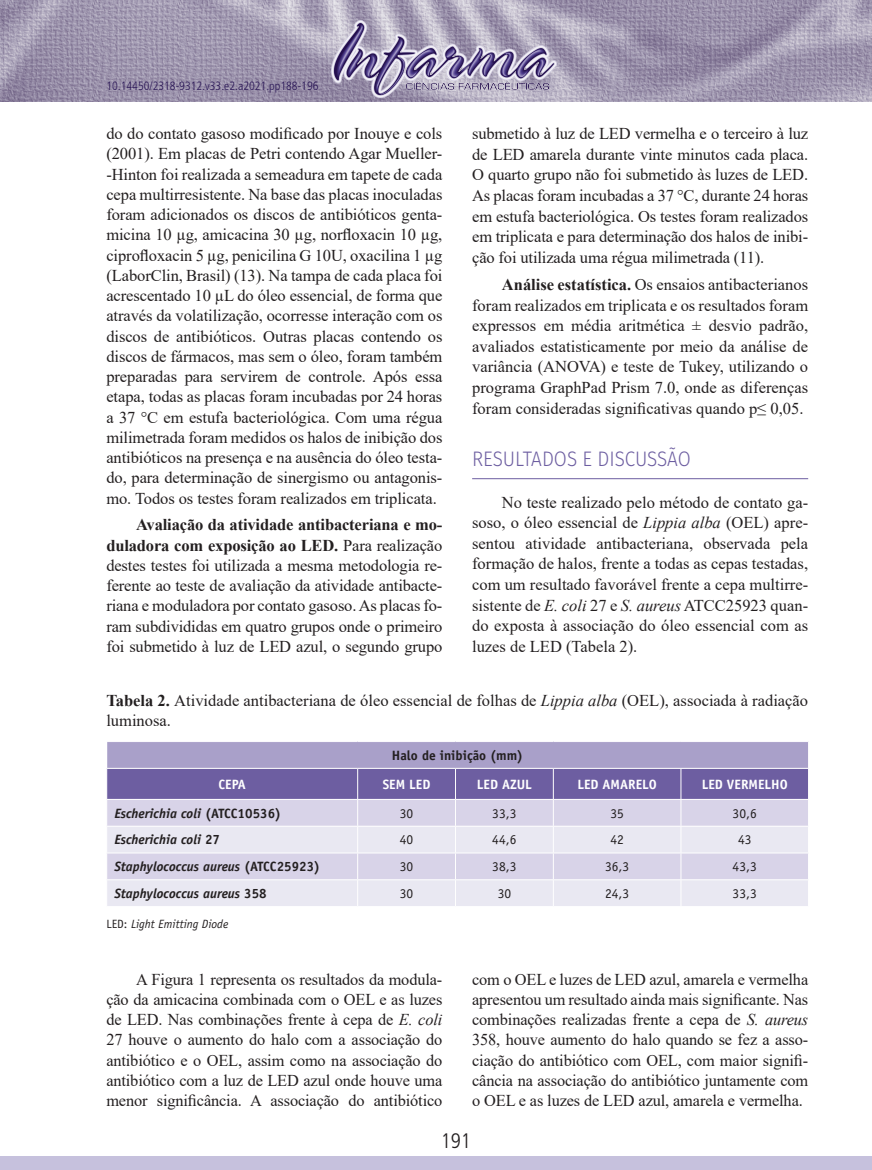
<style>
.page{position:relative;width:872px;height:1170px;background:#fff}
.page>*{position:absolute;margin:0;border:0;box-sizing:border-box;transform-origin:0 0}
.t1{font:300 21px "Fira Sans";color:#6d5ea1;scale:.9 1}
.t2{font:300 condensed 21px "Frutiger LT Std";color:#231f20}
.t3{font:16.5px/20.2px "Times New Roman";letter-spacing:-.005em;color:#231f20;text-align:justify}
.t4{font:italic 700 13.5px "Officina Sans Std";color:#231f20}
.t5{font:13.5px "Officina Sans Std";color:#231f20}
.t6{font:700 13.5px "Officina Sans Std";color:#fff}
.t7{font:700 13.5px "Officina Sans Std";color:#231f20}
.t8{font:300 condensed 12px "Frutiger LT Std";color:#2a1656}
.t9{font:italic 12px "Officina Sans Std";color:#231f20}
.s1{font-weight:700}
.s2{font-style:italic}
.s3{font-style:normal}
</style>
<div class="page">
<img style="left:0;top:0;width:872px;height:101px">
<div style="left:0;top:1155px;width:872px;height:14px;background:#c6c1dd"></div>
<img style="left:332px;top:20px;width:224px;height:77px">
<hr style="left:472px;top:478px;width:336px;height:1px;background:#6d5ea1">
<svg style="left:106px;top:741px;width:703px;height:165px;background:#c4beda"></svg>
<p class="t8" style="left:106px;top:79px;width:214px">10.14450/2318-9312.v33.e2.a2021.pp188-196</p>
<p class="t3" style="left:106px;top:123px;width:338px">do do contato gasoso modificado por Inouye e cols (2001). Em placas de Petri contendo Agar Mueller--Hinton foi realizada a semeadura em tapete de cada cepa multirresistente. Na base das placas inoculadas foram adicionados os discos de antibióticos genta&shy;micina 10 µg, amicacina 30 µg, norfloxacin 10 µg, ciprofloxacin 5 µg, penicilina G 10U, oxacilina 1 µg (LaborClin, Brasil) (13). Na tampa de cada placa foi acrescentado 10 µL do óleo essencial, de forma que através da volatilização, ocorresse interação com os discos de antibióticos. Outras placas contendo os discos de fármacos, mas sem o óleo, foram também preparadas para servirem de controle. Após essa etapa, todas as placas foram incubadas por 24 horas a 37 °C em estufa bacteriológica. Com uma régua milimetrada foram medidos os halos de inibição dos antibióticos na presença e na ausência do óleo testa&shy;do, para determinação de sinergismo ou antagonis&shy;mo. Todos os testes foram realizados em triplicata.</p>
<p class="t3" style="left:106px;top:514px;width:337px;text-indent:30px"><span class="s1">Avaliação da atividade antibacteriana e mo&shy;duladora com exposição ao LED.</span> Para realização destes testes foi utilizada a mesma metodologia re&shy;ferente ao teste de avaliação da atividade antibacte&shy;riana e moduladora por contato gasoso. As placas fo&shy;ram subdivididas em quatro grupos onde o primeiro foi submetido à luz de LED azul, o segundo grupo</p>
<p class="t3" style="left:472px;top:123px;width:338px;line-height:20.7px">submetido à luz de LED vermelha e o terceiro à luz de LED amarela durante vinte minutos cada placa.<br>O quarto grupo não foi submetido às luzes de LED.<br>As placas foram incubadas a 37 °C, durante 24 horas em estufa bacteriológica. Os testes foram realizados em triplicata e para determinação dos halos de inibi&shy;ção foi utilizada uma régua milimetrada (11).</p>
<p class="t3" style="left:472px;top:273px;width:337px;line-height:20.7px;text-indent:30px"><span class="s1">Análise estatística.</span> Os ensaios antibacterianos foram realizados em triplicata e os resultados foram expressos em média aritmética ± desvio padrão, avaliados estatisticamente por meio da análise de variância (ANOVA) e teste de Tukey, utilizando o programa GraphPad Prism 7.0, onde as diferenças foram consideradas significativas quando p≤ 0,05.</p>
<p class="t1" style="left:472px;top:444px;width:244px">RESULTADOS E DISCUSSÃO</p>
<p class="t3" style="left:472px;top:491px;width:337px;line-height:20.7px;text-indent:30px">No teste realizado pelo método de contato ga&shy;soso, o óleo essencial de <span class="s2">Lippia alba</span> (OEL) apre&shy;sentou atividade antibacteriana, observada pela formação de halos, frente a todas as cepas testadas, com um resultado favorável frente a cepa multirre&shy;sistente de <span class="s2">E. coli</span> 27 e <span class="s2">S. aureus</span> ATCC25923 quan&shy;do exposta à associação do óleo essencial com as luzes de LED (Tabela 2).</p>
<p class="t3" style="left:106px;top:689px;width:703px"><span class="s1">Tabela 2.</span> Atividade antibacteriana de óleo essencial de folhas de <span class="s2">Lippia alba</span> (OEL), associada à radiação luminosa.</p>
<p class="t7" style="left:392px;top:746px;width:133px">Halo de inibição (mm)</p>
<p class="t6" style="left:218px;top:775px;width:29px">CEPA</p>
<p class="t6" style="left:383px;top:775px;width:49px">SEM LED</p>
<p class="t6" style="left:477px;top:775px;width:57px">LED AZUL</p>
<p class="t6" style="left:577px;top:775px;width:81px">LED AMARELO</p>
<p class="t6" style="left:701px;top:775px;width:88px">LED VERMELHO</p>
<p class="t4" style="left:114px;top:804px;width:168px">Escherichia coli <span class="s3">(ATCC10536)</span></p>
<p class="t5" style="left:400px;top:805px;width:15px">30</p>
<p class="t5" style="left:492px;top:805px;width:26px">33,3</p>
<p class="t5" style="left:610px;top:805px;width:15px">35</p>
<p class="t5" style="left:732px;top:805px;width:26px">30,6</p>
<p class="t4" style="left:114px;top:831px;width:107px">Escherichia coli <span class="s3">27</span></p>
<p class="t5" style="left:400px;top:832px;width:15px">40</p>
<p class="t5" style="left:492px;top:832px;width:26px">44,6</p>
<p class="t5" style="left:610px;top:832px;width:15px">42</p>
<p class="t5" style="left:738px;top:832px;width:15px">43</p>
<p class="t4" style="left:114px;top:858px;width:207px">Staphylococcus aureus <span class="s3">(ATCC25923)</span></p>
<p class="t5" style="left:400px;top:858px;width:15px">30</p>
<p class="t5" style="left:492px;top:858px;width:26px">38,3</p>
<p class="t5" style="left:605px;top:858px;width:26px">36,3</p>
<p class="t5" style="left:732px;top:858px;width:26px">43,3</p>
<p class="t4" style="left:114px;top:885px;width:154px">Staphylococcus aureus <span class="s3">358</span></p>
<p class="t5" style="left:400px;top:885px;width:15px">30</p>
<p class="t5" style="left:497px;top:885px;width:15px">30</p>
<p class="t5" style="left:605px;top:885px;width:26px">24,3</p>
<p class="t5" style="left:732px;top:885px;width:26px">33,3</p>
<p class="t9" style="left:106px;top:916px;width:123px"><span class="s3">LED:</span> Light Emitting Diode</p>
<p class="t3" style="left:106px;top:968px;width:337px;text-indent:30px">A Figura 1 representa os resultados da modula&shy;ção da amicacina combinada com o OEL e as luzes de LED. Nas combinações frente à cepa de <span class="s2">E. coli </span>27 houve o aumento do halo com a associação do antibiótico e o OEL, assim como na associação do antibiótico com a luz de LED azul onde houve uma menor significância. A associação do antibiótico</p>
<p class="t3" style="left:472px;top:968px;width:337px">com o OEL e luzes de LED azul, amarela e vermelha apresentou um resultado ainda mais significante. Nas combinações realizadas frente a cepa de <span class="s2">S. aureus </span>358, houve aumento do halo quando se fez a asso&shy;ciação do antibiótico com OEL, com maior signifi&shy;cância na associação do antibiótico juntamente com o OEL e as luzes de LED azul, amarela e vermelha.</p>
<p class="t2" style="left:441px;top:1128px;width:32px">191</p>
</div>
